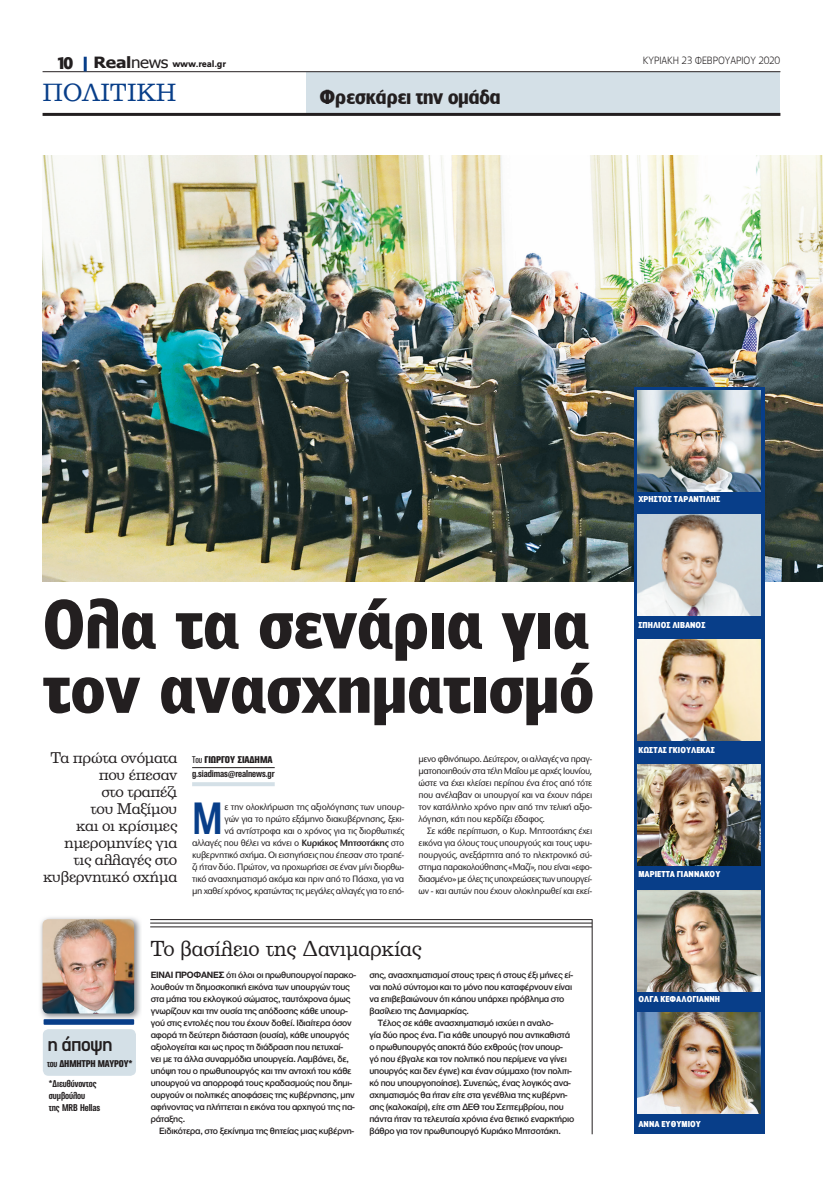
<style>
.page{position:relative;width:823px;height:1191px;background:#fff}
.page>*{position:absolute;margin:0;border:0;box-sizing:border-box;transform-origin:0 0}
.t1{font:900 66px/64.4px "PF Bell Gothic Text";letter-spacing:-.015em;color:#231f20;scale:.96 1}
.t2{font:500 42px "PF Lounge";color:#083e89;scale:.96 1}
.t3{font:24px "PF Clarendon";color:#083e89;scale:.96 1}
.t4{font:500 22.4px "PF Handbook Pro";letter-spacing:-.04em;color:#231f20}
.t5{font:21px "PF Clarendon";letter-spacing:-.01em;color:#231f20;scale:.92 1}
.t6{font:700 19px "PF Lounge";color:#231f20}
.t7{font:700 16px "PF Lounge";color:#231f20}
.t8{font:15px/17px "PF Clarendon";letter-spacing:-.02em;color:#231f20;text-align:right}
.t9{font:700 10px/12px "PF Akzidenz Text Cond";letter-spacing:-.01em;color:#231f20}
.t10{font:300 10px "PF Lounge";letter-spacing:-.005em;color:#231f20;scale:.96 1}
.t11{font:900 10px "PF Akzidenz Text Cond";letter-spacing:-.015em;color:#231f20}
.t12{font:900 10px "PF Akzidenz Text Cond";letter-spacing:-.015em;color:#231f20;scale:.96 1}
.t13{font:500 9.6px/12px "Stone Sans ITC Hel";letter-spacing:-.035em;color:#231f20;text-align:right;scale:.96 1}
.t14{font:500 9.6px/12px "Stone Sans ITC Hel";letter-spacing:-.035em;color:#231f20;text-align:justify;scale:.95 1}
.t15{font:500 9.5px/12px "Helvetica Neue Greek";letter-spacing:-.025em;color:#231f20}
.t16{font:900 9px "PF Catalog";letter-spacing:-.02em;color:#231f20;scale:.96 1}
.t17{font:700 8px "PF Lounge";letter-spacing:.005em;color:#fff}
.s1{font-family:"Tahoma";font-weight:700;font-size:15.5px}
.s2{font-family:"Tahoma";font-weight:400;font-size:15.5px}
.s3{font-weight:400}
.s4{font-weight:600}
.s5{font-weight:700}
</style>
<div class="page">
<div style="left:306px;top:72px;width:474px;height:41px;background:#d4e0e7"></div>
<hr style="left:43px;top:71px;width:737px;height:1px;background:#231f20">
<hr style="left:43px;top:113px;width:737px;height:3px;background:#231f20">
<hr style="left:84px;top:57px;width:3px;height:14px;background:#083e89">
<hr style="left:192px;top:767px;width:82px;height:1px;background:#231f20">
<hr style="left:192px;top:782px;width:82px;height:4px;background:#d4e0e7">
<img style="left:43px;top:156px;width:779px;height:425px">
<div style="left:634px;top:387px;width:130px;height:746px;background:#083e89"></div>
<img style="left:637px;top:390px;width:123px;height:101px">
<img style="left:637px;top:515px;width:123px;height:101px">
<img style="left:637px;top:639px;width:123px;height:101px">
<img style="left:637px;top:765px;width:123px;height:101px">
<img style="left:637px;top:890px;width:123px;height:101px">
<img style="left:637px;top:1012px;width:123px;height:101px">
<hr style="left:150px;top:919px;width:441px;height:1px;background:#231f20">
<hr style="left:150px;top:922px;width:441px;height:1px;background:#231f20">
<hr style="left:150px;top:926px;width:441px;height:1px;background:#231f20">
<hr style="left:591px;top:919px;width:1px;height:215px;background:#231f20">
<div style="left:43px;top:1029px;width:93px;height:46px;background:#d4e0e7;border-radius:6px"></div>
<img style="left:40px;top:917px;width:101px;height:104px">
<img style="left:43px;top:919px;width:91px;height:94px">
<div style="left:44px;top:1019px;width:90px;height:5px;background:#083e89"></div>
<p class="t16" style="left:94px;top:59px;width:139px"><span class="s1">Real</span><span class="s2">news</span> www.real.gr</p>
<p class="t10" style="left:642px;top:55px;width:145px">ΚΥΡΙΑΚΗ 23 ΦΕΒΡΟΥΑΡΙΟΥ 2020</p>
<h3 class="t7" style="left:57px;top:54px;width:18px">10</h3>
<h3 class="t3" style="left:43px;top:80px;width:141px">ΠΟΛΙΤΙΚΗ</h3>
<h3 class="t6" style="left:319px;top:86px;width:183px">Φρεσκάρει την ομάδα</h3>
<h1 class="t1" style="left:43px;top:590px;width:576px">Oλα τ α σενάρια για τον ανασχηµατισµό</h1>
<h3 class="t8" style="left:43px;top:750px;width:136px">Τα πρώτα ονόµατα που έπεσαν<br>στο τραπέζι<br>του Μαξίµου<br>και οι κρίσιµες ηµεροµηνίες για τις αλλαγές στο κυβερνητικό σχήµα</h3>
<p class="t13" style="left:418px;top:753px;width:182px;text-align:justify">µενο φθινόπωρο. ∆εύτερον, οι αλλαγές να πραγ&shy;µατοποιηθούν στα τέλη Μαΐου µε αρχές Ιουνίου, ώστε να έχει κλείσει περίπου ένα έτος από τότε που ανέλαβαν οι υπουργοί και να έχουν πάρει τον κατάλληλο χρόνο πριν από την τελική αξιο&shy;λόγηση, κάτι που κερδίζει έδαφος.</p>
<p class="t11" style="left:192px;top:754px;width:82px"><span class="s3">Του</span> ΓΙΩΡΓΟΥ ΣΙΑ∆ΗΜΑ</p>
<h2 class="t2" style="left:192px;top:795px;width:33px">M</h2>
<p class="t9" style="left:192px;top:768px;width:84px">g.siadimas@realnews.gr</p>
<p class="t13" style="left:192px;top:801px;width:222px">ε την ολοκλήρωση της αξιολόγησης των υπουρ-<br>γών για το πρώτο εξάµηνο διακυβέρνησης, ξεκι-<br>νά αντίστροφα και ο χρόνος για τις διορθωτικές<br>αλλαγές που θέλει να κάνει ο <span class="s4">Κυριάκος Μητσοτάκης</span> στο κυβερνητικό σχήµα. Οι εισηγήσεις που έπεσαν στο τραπέ&shy;ζι ήταν δύο. Πρώτον, να προχωρήσει σε έναν µίνι διορθω&shy;τικό ανασχηµατισµό ακόµα και πριν από το Πάσχα, για να µη χαθεί χρόνος, κρατώντας τις µεγάλες αλλαγές για το επό-</p>
<p class="t14" style="left:418px;top:825px;width:184px;text-indent:8px">Σε κάθε περίπτωση, ο Κυρ. Μητσοτάκης έχει εικόνα για όλους τους υπουργούς και τους υφυ&shy;πουργούς, ανεξάρτητα από το ηλεκτρονικό σύ&shy;στηµα παρακολούθησης «Μαζί», που είναι «εφο&shy;διασµένο» µε όλες τις υποχρεώσεις των υπουργεί&shy;ων - και αυτών που έχουν ολοκληρωθεί και εκεί-</p>
<h3 class="t4" style="left:47px;top:1030px;width:67px">η άποψη</h3>
<p class="t9" style="left:49px;top:1077px;width:53px">*∆ιευθύνοντος συµβούλου<br>της MRB Hellas</p>
<p class="t12" style="left:47px;top:1057px;width:91px"><span class="s5">του</span> ∆ΗΜΗΤΡΗ ΜΑΥΡΟY*</p>
<h3 class="t5" style="left:150px;top:937px;width:296px">Το βασίλειο της ∆ανιµαρκίας</h3>
<p class="t15" style="left:151px;top:969px;width:207px"><span class="s5">ΕΙΝΑΙ ΠΡΟΦΑΝΕΣ</span> ότι όλοι οι πρωθυπουργοί παρακο&shy;λουθούν τη δημοσκοπική εικόνα των υπουργών τους στα μάτια του εκλογικού σώματος, ταυτόχρονα όμως γνωρίζουν και την ουσία της απόδοσης κάθε υπουρ&shy;γού στις εντολές που του έχουν δοθεί. Ιδιαίτερα όσον αφορά τη δεύτερη διάσταση (ουσία), κάθε υπουργός αξιολογείται και ως προς τη διάδραση που πετυχαί-<br>νει με τα άλλα συναρμόδια υπουργεία. Λαμβάνει, δε, υπόψη του ο πρωθυπουργός και την αντοχή του κάθε υπουργού να απορροφά τους κραδασμούς που δημι&shy;ουργούν οι πολιτικές αποφάσεις της κυβέρνησης, μην αφήνοντας να πλήττεται η εικόνα του αρχηγού της πα&shy;ράταξης.</p>
<p class="t15" style="left:159px;top:1125px;width:196px">Ειδικότερα, στο ξεκίνημα της θητείας μιας κυβέρνη-</p>
<p class="t15" style="left:369px;top:969px;width:205px">σης, ανασχηματισμοί στους τρεις ή στους έξι μήνες εί-</p>
<p class="t15" style="left:369px;top:981px;width:204px">ναι πολύ σύντομοι και το μόνο που καταφέρνουν είναι</p>
<p class="t15" style="left:369px;top:993px;width:196px">να επιβεβαιώνουν ότι κάπου υπάρχει πρόβλημα στο</p>
<p class="t15" style="left:369px;top:1005px;width:101px">βασίλειο της Δανιμαρκίας.</p>
<p class="t15" style="left:377px;top:1017px;width:177px">Τέλος σε κάθε ανασχηματισμό ισχύει η αναλο-</p>
<p class="t15" style="left:369px;top:1029px;width:202px">γία δύο προς ένα. Για κάθε υπουργό που αντικαθιστά</p>
<p class="t15" style="left:369px;top:1041px;width:195px">ο πρωθυπουργός αποκτά δύο εχθρούς (τον υπουρ-</p>
<p class="t15" style="left:369px;top:1053px;width:199px">γό που έβγαλε και τον πολιτικό που περίμενε να γίνει</p>
<p class="t15" style="left:369px;top:1065px;width:203px">υπουργός και δεν έγινε) και έναν σύμμαχο (τον πολιτι-</p>
<p class="t15" style="left:369px;top:1077px;width:203px">κό που υπουργοποίησε). Συνεπώς, ένας λογικός ανα-</p>
<p class="t15" style="left:369px;top:1089px;width:199px">σχηματισμός θα ήταν είτε στα γενέθλια της κυβέρνη-</p>
<p class="t15" style="left:369px;top:1101px;width:196px">σης (καλοκαίρι), είτε στη ΔΕΘ του Σεπτεμβρίου, που</p>
<p class="t15" style="left:369px;top:1113px;width:206px">πάντα ήταν τα τελευταία χρόνια ένα θετικό εναρκτήριο</p>
<p class="t15" style="left:369px;top:1125px;width:193px">βάθρο για τον πρωθυπουργό Κυριάκο Μητσοτάκη.</p>
<p class="t17" style="left:638px;top:495px;width:83px">ΧΡΗΣΤΟΣ ΤΑΡΑΝΤΙΛΗΣ</p>
<p class="t17" style="left:638px;top:620px;width:68px">ΣΠΗΛΙΟΣ ΛΙΒΑΝΟΣ</p>
<p class="t17" style="left:638px;top:745px;width:78px">ΚΩΣΤΑΣ ΓΚΙΟΥΛΕΚΑΣ</p>
<p class="t17" style="left:638px;top:869px;width:83px">ΜΑΡΙΕΤΤΑ ΓΙΑΝΝΑΚΟΥ</p>
<p class="t17" style="left:638px;top:994px;width:83px">ΟΛΓΑ ΚΕΦΑΛΟΓΙΑΝΝΗ</p>
<p class="t17" style="left:638px;top:1119px;width:64px">ΑΝΝΑ ΕΥΘΥΜΙΟΥ</p>
</div>
